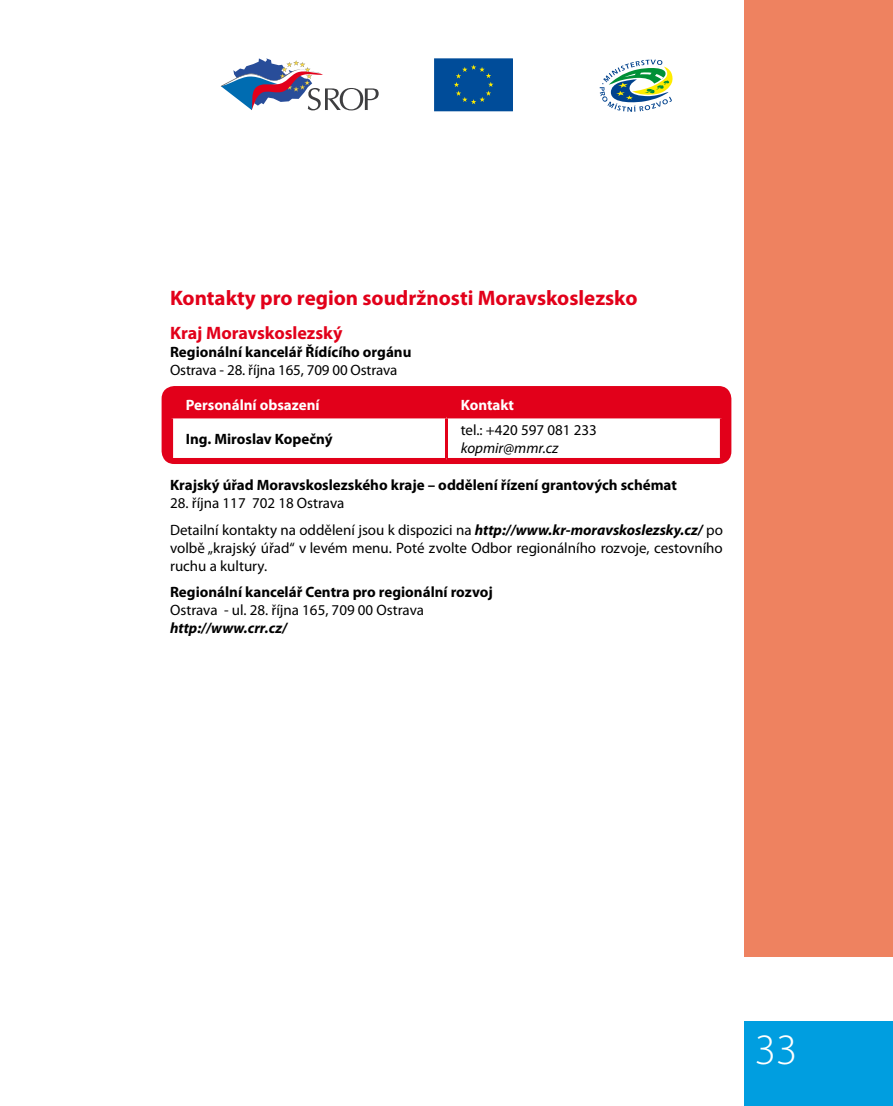
<style>
.page{position:relative;width:893px;height:1106px;background:#fff}
.page>*{position:absolute;margin:0;border:0;box-sizing:border-box;transform-origin:0 0}
.t1{font:300 43.5px "Myriad Pro";color:#fff}
.t2{font:700 21px "Myriad Pro";color:#e2001a}
.t3{font:700 18px "Myriad Pro";color:#e2001a}
.t4{font:15px/26.5px "Myriad Pro";color:#000}
.t5{font:700 15px "Myriad Pro";color:#000}
.t6{font:700 15px "Myriad Pro";color:#fff}
.t7{font:italic 700 15px "Myriad Pro";color:#000}
.t8{font:italic 15px "Myriad Pro";color:#000}
.s1{font-weight:700;font-style:italic}
</style>
<div class="page">
<div style="left:744px;top:1020px;width:149px;height:86px;background:#009ee0"></div>
<div style="left:744px;top:0;width:149px;height:957px;background:#ee8260"></div>
<div style="left:162px;top:386px;width:569px;height:78px;background:#e2001a;border-radius:13px"></div>
<div style="left:173px;top:418px;width:547px;height:40px;background:#fff"></div>
<hr style="left:445px;top:418px;width:3px;height:40px;background:#e2001a">
<svg style="left:220px;top:58px;width:159px;height:53px"></svg>
<div style="left:435px;top:59px;width:77px;height:52px;background:#004c99"></div>
<div style="left:434px;top:58px;width:79px;height:53px;border:2px solid #004c99"></div>
<svg style="left:454px;top:65px;width:39px;height:39px"></svg>
<svg style="left:600px;top:60px;width:73px;height:52px"></svg>
<h2 class="t2" style="left:170px;top:284px;width:469px">Kontakty pro region soudržnosti Moravskoslezsko</h2>
<p class="t3" style="left:170px;top:321px;width:174px">Kraj Moravskoslezský</p>
<p class="t5" style="left:170px;top:342px;width:243px">Regionální kancelář Řídícího orgánu</p>
<p class="t4" style="left:170px;top:357px;width:229px">Ostrava - 28. října 165, 709 00 Ostrava</p>
<p class="t6" style="left:186px;top:395px;width:135px">Personální obsazení</p>
<p class="t6" style="left:461px;top:395px;width:55px">Kontakt</p>
<p class="t5" style="left:186px;top:429px;width:148px">Ing. Miroslav Kopečný</p>
<p class="t4" style="left:461px;top:416px;width:137px">tel.: +420 597 081 233</p>
<p class="t8" style="left:461px;top:438px;width:99px">kopmir@mmr.cz</p>
<p class="t5" style="left:170px;top:475px;width:508px">Krajský úřad Moravskoslezského kraje – oddělení řízení grantových schémat</p>
<p class="t4" style="left:170px;top:489px;width:554px">28. října 117 702 18 Ostrava<br>Detailní kontakty na oddělení jsou k dispozici na <span class="s1">http://www.kr-moravskoslezsky.cz/</span> po</p>
<p class="t4" style="left:170px;top:538px;width:554px;line-height:18px">volbě „krajský úřad“ v levém menu. Poté zvolte Odbor regionálního rozvoje, cestovního ruchu a kultury.</p>
<p class="t5" style="left:170px;top:582px;width:324px">Regionální kancelář Centra pro regionální rozvoj</p>
<p class="t4" style="left:170px;top:596px;width:255px">Ostrava - ul. 28. října 165, 709 00 Ostrava</p>
<p class="t7" style="left:170px;top:618px;width:118px">http://www.crr.cz/</p>
<h1 class="t1" style="left:755px;top:1025px;width:20px">33</h1>
</div>
